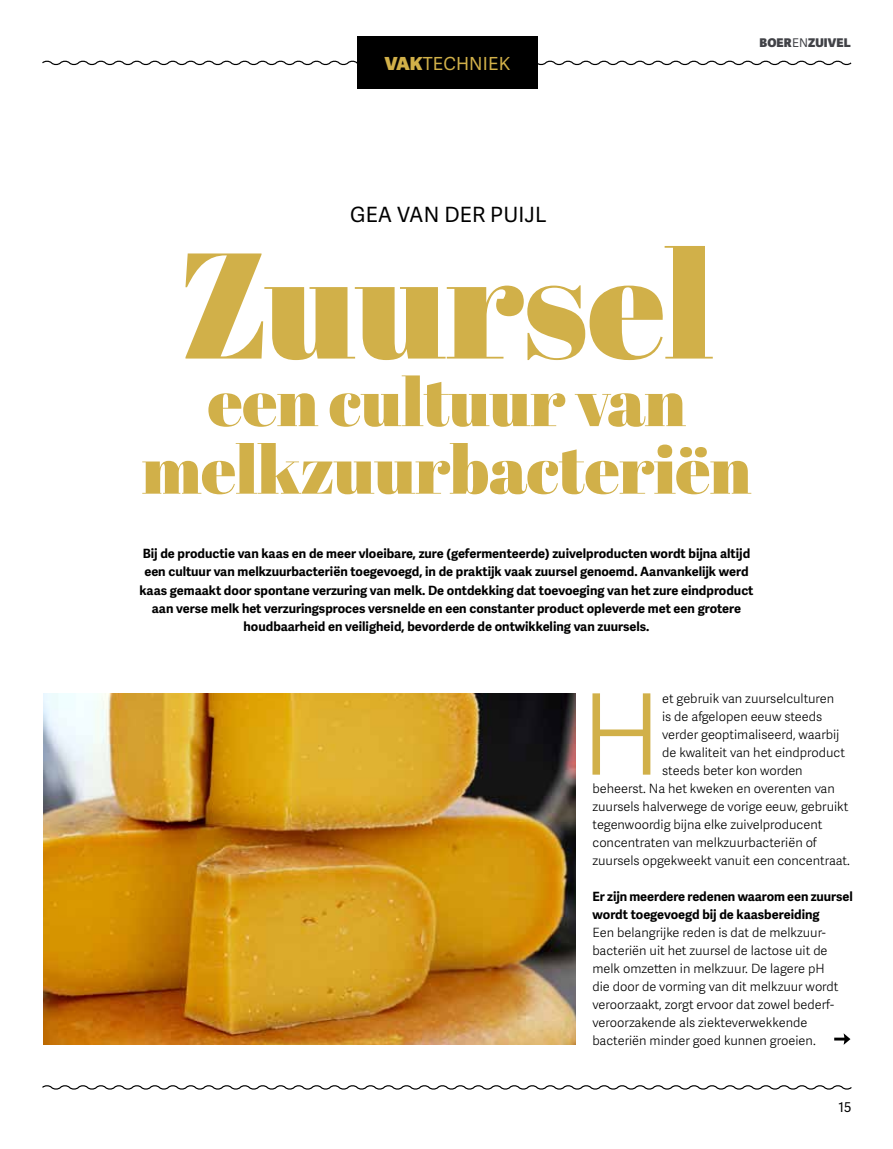
<style>
.page{position:relative;width:893px;height:1149px;background:#fff}
.page>*{position:absolute;margin:0;border:0;box-sizing:border-box;transform-origin:0 0}
.t1{font:900 150px "Abril Display";color:#d1b049}
.t2{font:300 112.2px "Adelle Sans";color:#d1b049}
.t3{font:900 67.5px/67.5px "Abril Display";color:#d1b049;text-align:center}
.t4{font:21px "Adelle Sans";letter-spacing:.01em;color:#000}
.t5{font:18px "Adelle Sans";letter-spacing:.01em;color:#d1b049}
.t6{font:13.5px "Adelle Sans";color:#000}
.t7{font:300 12.75px/18px "Adelle Sans";color:#000}
.t8{font:700 12.75px/18px "Adelle Sans";color:#000;text-align:center}
.t9{font:800 12px "Adelle Sans";letter-spacing:.01em;color:#414247}
.s1{font-weight:800}
.s2{font-weight:400}
</style>
<div class="page">
<svg style="left:42px;top:1085px;width:810px;height:5px"></svg>
<svg style="left:42px;top:60px;width:810px;height:6px"></svg>
<div style="left:357px;top:37px;width:181px;height:52px;background:#000"></div>
<img style="left:44px;top:693px;width:531px;height:351px">
<svg style="left:834px;top:1033px;width:16px;height:11px"></svg>
<h3 class="t5" style="left:385px;top:53px;width:127px"><span class="s1">VAK</span>TECHNIEK</h3>
<p class="t9" style="left:759px;top:35px;width:93px">BOER<span class="s2">EN</span>ZUIVEL</p>
<h3 class="t4" style="left:350px;top:202px;width:198px">GEA VAN DER PUIJL</h3>
<h1 class="t1" style="left:180px;top:199px;width:535px">Zuursel</h1>
<h3 class="t3" style="left:142px;top:369px;width:610px">een cultuur van melkzuurbacteriën</h3>
<p class="t8" style="left:139px;top:545px;width:615px">Bij de productie van kaas en de meer vloeibare, zure (gefermenteerde) zuivelproducten wordt bijna altijd een cultuur van melkzuurbacteriën toegevoegd, in de praktijk vaak zuursel genoemd. Aanvankelijk werd kaas gemaakt door spontane verzuring van melk. De ontdekking dat toevoeging van het zure eindproduct aan verse melk het verzuringsproces versnelde en een constanter product opleverde met een grotere houdbaarheid en veiligheid, bevorderde de ontwikkeling van zuursels.</p>
<h2 class="t2" style="left:581px;top:669px;width:83px">H</h2>
<p class="t7" style="left:662px;top:689px;width:174px">et gebruik van zuurselculturen</p>
<p class="t7" style="left:662px;top:707px;width:162px">is de afgelopen eeuw steeds</p>
<p class="t7" style="left:662px;top:725px;width:179px">verder geoptimaliseerd, waarbij</p>
<p class="t7" style="left:662px;top:743px;width:184px">de kwaliteit van het eindproduct</p>
<p class="t7" style="left:662px;top:761px;width:142px">steeds beter kon worden</p>
<p class="t7" style="left:592px;top:779px;width:244px">beheerst. Na het kweken en overenten van</p>
<p class="t7" style="left:592px;top:797px;width:257px">zuursels halverwege de vorige eeuw, gebruikt</p>
<p class="t7" style="left:592px;top:815px;width:231px">tegenwoordig bijna elke zuivelproducent</p>
<p class="t7" style="left:592px;top:833px;width:226px">concentraten van melkzuurbacteriën of</p>
<p class="t7" style="left:592px;top:851px;width:259px">zuursels opgekweekt vanuit een concentraat.</p>
<p class="t8" style="left:592px;top:887px;width:262px;text-align:left">Er zijn meerdere redenen waarom een zuursel wordt toegevoegd bij de kaasbereiding</p>
<p class="t7" style="left:592px;top:923px;width:248px">Een belangrijke reden is dat de melkzuur&shy;bacteriën uit het zuursel de lactose uit de melk omzetten in melkzuur. De lagere pH die door de vorming van dit melkzuur wordt veroorzaakt, zorgt ervoor dat zowel bederf&shy;veroorzakende als ziekteverwekkende bacteriën minder goed kunnen groeien.</p>
<p class="t6" style="left:838px;top:1098px;width:14px">15</p>
</div>
